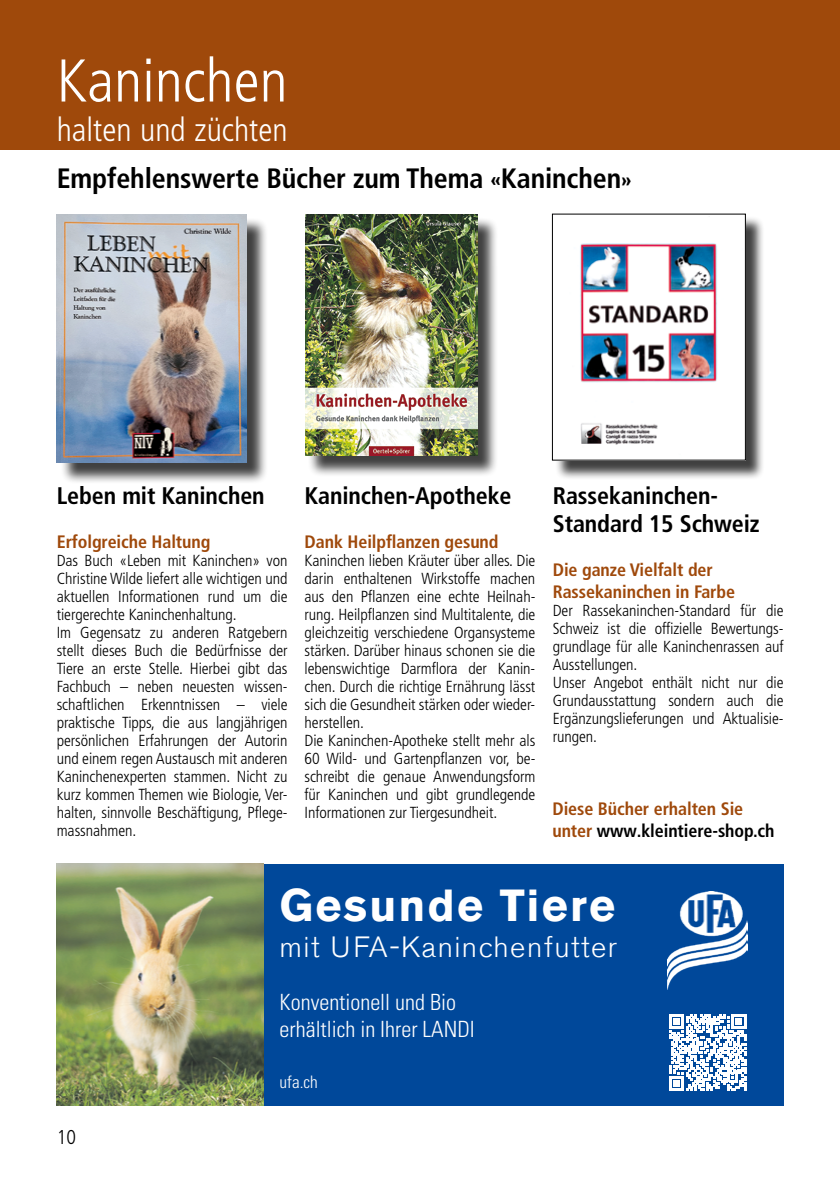
<style>
.page{position:relative;width:840px;height:1191px;background:#fff}
.page>*{position:absolute;margin:0;border:0;box-sizing:border-box;transform-origin:0 0}
.t1{font:300 condensed 60.2px "Frutiger LT Pro";letter-spacing:.005em;color:#fff}
.t2{font:700 44.8px "Akzidenz Grotesk BE";letter-spacing:.05em;color:#fff}
.t3{font:300 condensed 32.8px "Frutiger LT Pro";color:#fff}
.t4{font:300 29.2px "Akzidenz Grotesk BE";letter-spacing:.05em;color:#fff}
.t5{font:700 condensed 28px "Frutiger LT Pro";letter-spacing:-.005em;color:#000}
.t6{font:700 condensed 24px/28px "Frutiger LT Pro";letter-spacing:-.005em;color:#000}
.t7{font:300 condensed 22.4px/26.8px "Univers LT Std";color:#fff}
.t8{font:300 condensed 20px "Frutiger LT Pro";color:#000}
.t9{font:700 condensed 18px/22px "Frutiger LT Pro";letter-spacing:-.005em;color:#9f490b}
.t10{font:300 condensed 17.2px "Univers LT Std";color:#fff}
.t11{font:300 condensed 16px/18px "Frutiger LT Pro";letter-spacing:-.005em;color:#000}
.s1{font-family:"Franklin Gothic";font-weight:800;font-stretch:normal}
.s2{color:#000}
</style>
<div class="page">
<div style="left:0;top:0;width:839px;height:149px;background:#9f490b"></div>
<div style="left:57px;top:864px;width:726px;height:242px;background:#00489a"></div>
<svg style="left:669px;top:1014px;width:76px;height:76px"></svg>
<img style="left:57px;top:864px;width:206px;height:242px">
<img style="left:667px;top:891px;width:79px;height:99px">
<div style="left:60px;top:217px;width:208px;height:267px;background:#000;opacity:.75"></div>
<img style="left:57px;top:214px;width:189px;height:248px">
<div style="left:307px;top:216px;width:191px;height:261px;background:#000;opacity:.75"></div>
<img style="left:305px;top:214px;width:172px;height:241px">
<div style="left:554px;top:216px;width:210px;height:264px;background:#000;opacity:.75"></div>
<img style="left:554px;top:216px;width:189px;height:242px">
<h1 class="t1" style="left:57px;top:46px;width:232px">Kaninchen</h1>
<h3 class="t3" style="left:57px;top:111px;width:232px">halten und züchten</h3>
<h3 class="t5" style="left:57px;top:162px;width:576px">Empfehlenswerte Bücher zum Thema <span class="s1">«</span>Kaninchen<span class="s1">»</span></h3>
<h3 class="t6" style="left:57px;top:481px;width:209px">Leben mit Kaninchen</h3>
<p class="t9" style="left:57px;top:531px;width:155px">Erfolgreiche Haltung</p>
<p class="t11" style="left:57px;top:551px;width:232px">Das Buch «Leben mit Kaninchen» von Christine Wilde liefert alle wichtigen und aktuellen Informationen rund um die tiergerechte Kaninchenhaltung.<br>Im Gegensatz zu anderen Ratgebern stellt dieses Buch die Bedürfnisse der Tiere an erste Stelle. Hierbei gibt das Fachbuch – neben neuesten wissen&shy;schaftlichen Erkenntnissen – viele praktische Tipps, die aus langjährigen persönlichen Erfahrungen der Autorin und einem regen Austausch mit anderen Kaninchenexperten stammen. Nicht zu kurz kommen Themen wie Biologie, Ver&shy;halten, sinnvolle Beschäftigung, Pflege&shy;massnahmen.</p>
<h3 class="t6" style="left:304px;top:481px;width:208px">Kaninchen-Apotheke</h3>
<p class="t9" style="left:304px;top:531px;width:195px">Dank Heilpflanzen gesund</p>
<p class="t11" style="left:304px;top:551px;width:232px">Kaninchen lieben Kräuter über alles. Die darin enthaltenen Wirkstoffe machen aus den Pflanzen eine echte Heilnah&shy;rung. Heilpflanzen sind Multitalente, die gleichzeitig verschiedene Organsysteme stärken. Darüber hinaus schonen sie die lebenswichtige Darmflora der Kanin&shy;chen. Durch die richtige Ernährung lässt sich die Gesundheit stärken oder wieder&shy;herstellen.<br>Die Kaninchen-Apotheke stellt mehr als 60 Wild- und Gartenpflanzen vor, be&shy;schreibt die genaue Anwendungsform für Kaninchen und gibt grundlegende Informationen zur Tiergesundheit.</p>
<h3 class="t6" style="left:552px;top:481px;width:208px">Rassekaninchen-<br>Standard 15 Schweiz</h3>
<p class="t9" style="left:552px;top:559px;width:184px">Die ganze Vielfalt der<br>Rassekaninchen in Farbe</p>
<p class="t11" style="left:552px;top:601px;width:232px">Der Rassekaninchen-Standard für die<br>Schweiz ist die offizielle Bewertungs&shy;grundlage für alle Kaninchenrassen auf<br>Ausstellungen.<br>Unser Angebot enthält nicht nur die<br>Grundausstattung sondern auch die<br>Ergänzungslieferungen und Aktualisie&shy;rungen.</p>
<p class="t9" style="left:552px;top:797px;width:223px">Diese Bücher erhalten Sie unter <span class="s2">www.kleintiere-shop.ch</span></p>
<p class="t8" style="left:57px;top:1125px;width:21px">10</p>
<h2 class="t2" style="left:279px;top:880px;width:337px">Gesunde Tiere</h2>
<h3 class="t4" style="left:279px;top:930px;width:338px">mit UFA-Kaninchenfutter</h3>
<h3 class="t7" style="left:279px;top:989px;width:196px">Konventionell und Bio erhältlich in Ihrer LANDI</h3>
<p class="t10" style="left:279px;top:1071px;width:40px">ufa.ch</p>
</div>
